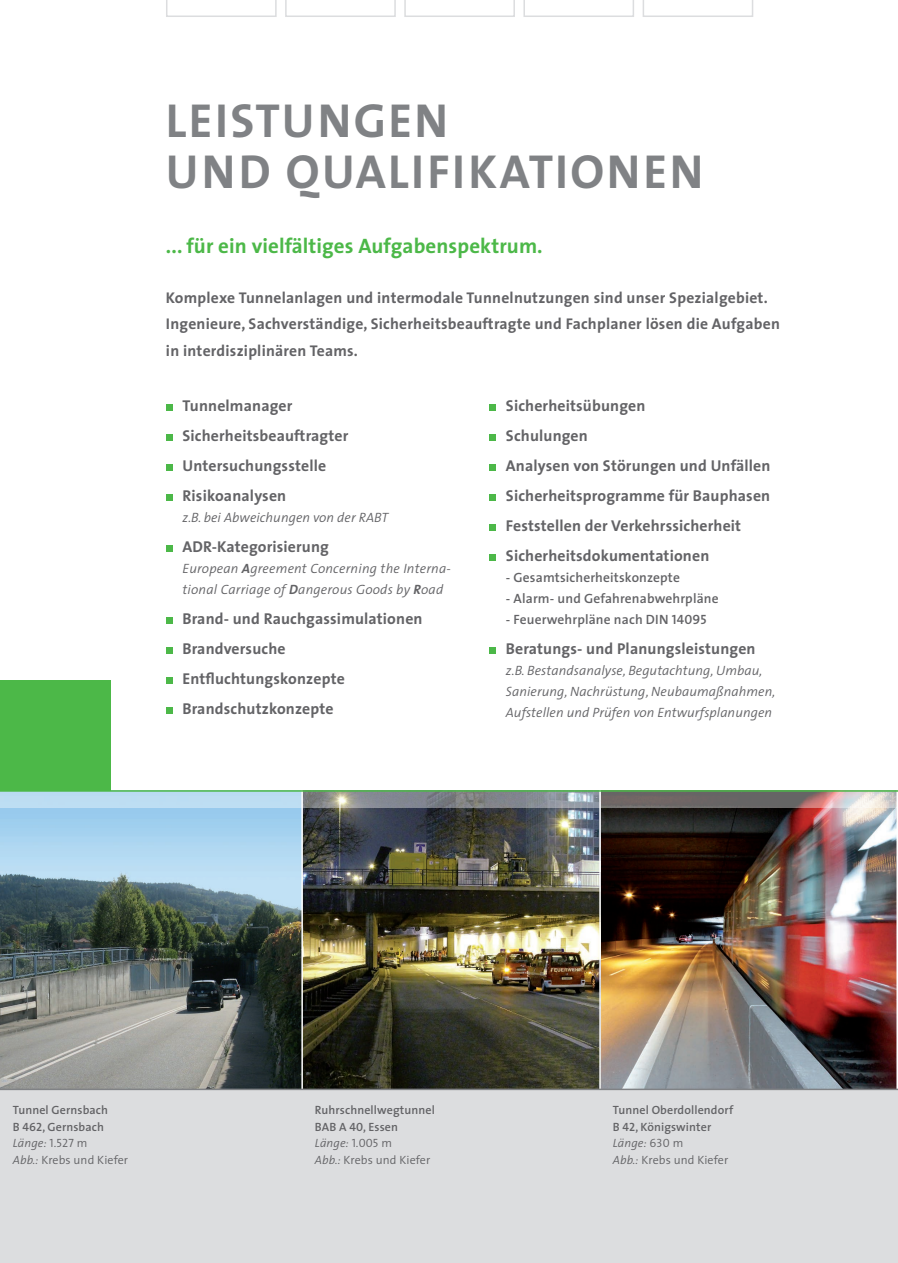
<style>
.page{position:relative;width:898px;height:1263px;background:#fff}
.page>*{position:absolute;margin:0;border:0;box-sizing:border-box;transform-origin:0 0}
.t1{font:700 48px/51px "The Sans";color:#808285}
.t2{font:700 21px "The Sans";letter-spacing:.005em;color:#4cb848}
.t3{font:700 15.75px/30px "The Sans";letter-spacing:.01em;color:#636366}
.t4{font:700 15.6px/26.7px "The Sans";letter-spacing:.015em;color:#636366}
.t5{font:italic 300 13.5px/21px "The Sans";letter-spacing:.005em;color:#636366}
.t6{font:600 13.5px "The Sans";letter-spacing:.01em;color:#636366}
.t7{font:600 12px/16.5px "The Sans";letter-spacing:.01em;color:#636366}
.s1{font-weight:700}
.s2{font-family:"The Sans Semi Bold Caps";font-weight:400}
.s3{font-weight:300;font-style:italic}
.s4{font-family:"The Sans Semi Light Caps";font-weight:400}
.s5{font-weight:300}
</style>
<div class="page">
<div style="left:0;top:1088px;width:897px;height:175px;background:#dcdddf"></div>
<img style="left:0;top:808px;width:301px;height:281px">
<img style="left:600px;top:808px;width:296px;height:281px">
<hr style="left:897px;top:791px;width:1px;height:298px;background:#fbdfeb">
<img style="left:303px;top:808px;width:296px;height:281px">
<svg style="left:0;top:792px;width:896px;height:16px;background:#9ca5ad"></svg>
<hr style="left:599px;top:790px;width:1px;height:299px;background:#fff">
<hr style="left:301px;top:790px;width:2px;height:299px;background:#fff">
<hr style="left:896px;top:790px;width:1px;height:299px;background:#fff">
<div style="left:0;top:680px;width:111px;height:111px;background:#4cb848"></div>
<hr style="left:897px;top:680px;width:1px;height:111px;background:#4cb848">
<hr style="left:0;top:1089px;width:897px;height:1px;background:#808285">
<hr style="left:0;top:790px;width:897px;height:2px;background:#4cb848">
<svg style="left:166px;top:405px;width:6px;height:6px"></svg>
<svg style="left:166px;top:435px;width:6px;height:6px"></svg>
<svg style="left:166px;top:465px;width:6px;height:6px"></svg>
<svg style="left:166px;top:495px;width:6px;height:6px"></svg>
<svg style="left:166px;top:546px;width:6px;height:6px"></svg>
<svg style="left:166px;top:618px;width:6px;height:6px"></svg>
<svg style="left:166px;top:648px;width:6px;height:6px"></svg>
<svg style="left:166px;top:678px;width:6px;height:6px"></svg>
<svg style="left:166px;top:708px;width:6px;height:6px"></svg>
<svg style="left:489px;top:405px;width:6px;height:6px"></svg>
<svg style="left:489px;top:435px;width:6px;height:6px"></svg>
<svg style="left:489px;top:465px;width:6px;height:6px"></svg>
<svg style="left:489px;top:495px;width:6px;height:6px"></svg>
<svg style="left:489px;top:525px;width:6px;height:6px"></svg>
<svg style="left:489px;top:555px;width:6px;height:6px"></svg>
<svg style="left:489px;top:648px;width:6px;height:6px"></svg>
<svg style="left:642px;top:0;width:111px;height:17px"></svg>
<svg style="left:523px;top:0;width:111px;height:17px"></svg>
<svg style="left:404px;top:0;width:110px;height:17px"></svg>
<svg style="left:285px;top:0;width:110px;height:17px"></svg>
<svg style="left:166px;top:0;width:110px;height:17px"></svg>
<h1 class="t1" style="left:166px;top:94px;width:53px">Leistungen und</h1>
<h1 class="t1" style="left:286px;top:145px;width:64px">Qualifikation</h1>
<h1 class="t1" style="left:643px;top:145px;width:61px">EN</h1>
<h2 class="t2" style="left:166px;top:229px;width:378px">... für ein vielfältiges Aufgabenspektrum.</h2>
<p class="t4" style="left:166px;top:284px;width:615px">Komplexe Tunnelanlagen und intermodale Tunnelnutzungen sind unser Spezialgebiet.<br>Ingenieure, Sachverständige, Sicherheitsbeauftragte und Fachplaner lösen die Aufgaben in interdisziplinären Teams.</p>
<p class="t3" style="left:182px;top:390px;width:167px">Tunnelmanager<br>Sicherheitsbeauftragter<br>Untersuchungsstelle<br>Risikoanalysen</p>
<p class="t5" style="left:182px;top:507px;width:207px">z.B. bei Abweichungen von der RABT</p>
<p class="t3" style="left:182px;top:531px;width:148px">ADR-Kategorisierung</p>
<p class="t5" style="left:182px;top:558px;width:270px">European <span class="s1">A</span>greement Concerning the Interna&shy;tional Carriage of <span class="s1">D</span>angerous Goods by <span class="s1">R</span>oad</p>
<p class="t3" style="left:182px;top:603px;width:241px">Brand- und Rauchgassimulationen<br>Brandversuche<br>Entfluchtungskonzepte<br>Brandschutzkonzepte</p>
<p class="t3" style="left:505px;top:390px;width:266px">Sicherheitsübungen<br>Schulungen<br>Analysen von Störungen und Unfällen<br>Sicherheitsprogramme für Bauphasen<br>Feststellen der Verkehrssicherheit<br>Sicherheitsdokumentationen</p>
<p class="t6" style="left:505px;top:566px;width:175px">- Gesamtsicherheitskonzepte</p>
<p class="t6" style="left:505px;top:587px;width:214px">- Alarm- und Gefahrenabwehrpläne</p>
<p class="t6" style="left:505px;top:608px;width:202px">- Feuerwehrpläne nach DIN <span class="s2">14095</span></p>
<p class="t3" style="left:505px;top:633px;width:251px">Beratungs- und Planungsleistungen</p>
<p class="t5" style="left:505px;top:660px;width:271px">z.B. Bestandsanalyse, Begutachtung, Umbau,<br>Sanierung, Nachrüstung, Neubaumaßnahmen,<br>Aufstellen und Prüfen von Entwurfsplanungen</p>
<p class="t7" style="left:13px;top:1102px;width:117px">Tunnel Gernsbach<br>B <span class="s2">462</span>, Gernsbach<br><span class="s3">Länge:</span> <span class="s4">1.527</span> <span class="s5">m<br></span><span class="s3">Abb.:</span> <span class="s5">Krebs und Kiefer</span></p>
<p class="t7" style="left:612px;top:1102px;width:122px">Tunnel Oberdollendorf<br>B <span class="s2">42</span>, Königswinter<br><span class="s3">Länge:</span> <span class="s4">630</span> <span class="s5">m<br></span><span class="s3">Abb.:</span> <span class="s5">Krebs und Kiefer</span></p>
<p class="t7" style="left:315px;top:1102px;width:121px">Ruhrschnellwegtunnel<br>BAB A <span class="s2">40</span>, Essen<br><span class="s3">Länge:</span> <span class="s4">1.005</span> <span class="s5">m<br></span><span class="s3">Abb.:</span> <span class="s5">Krebs und Kiefer</span></p>
</div>
